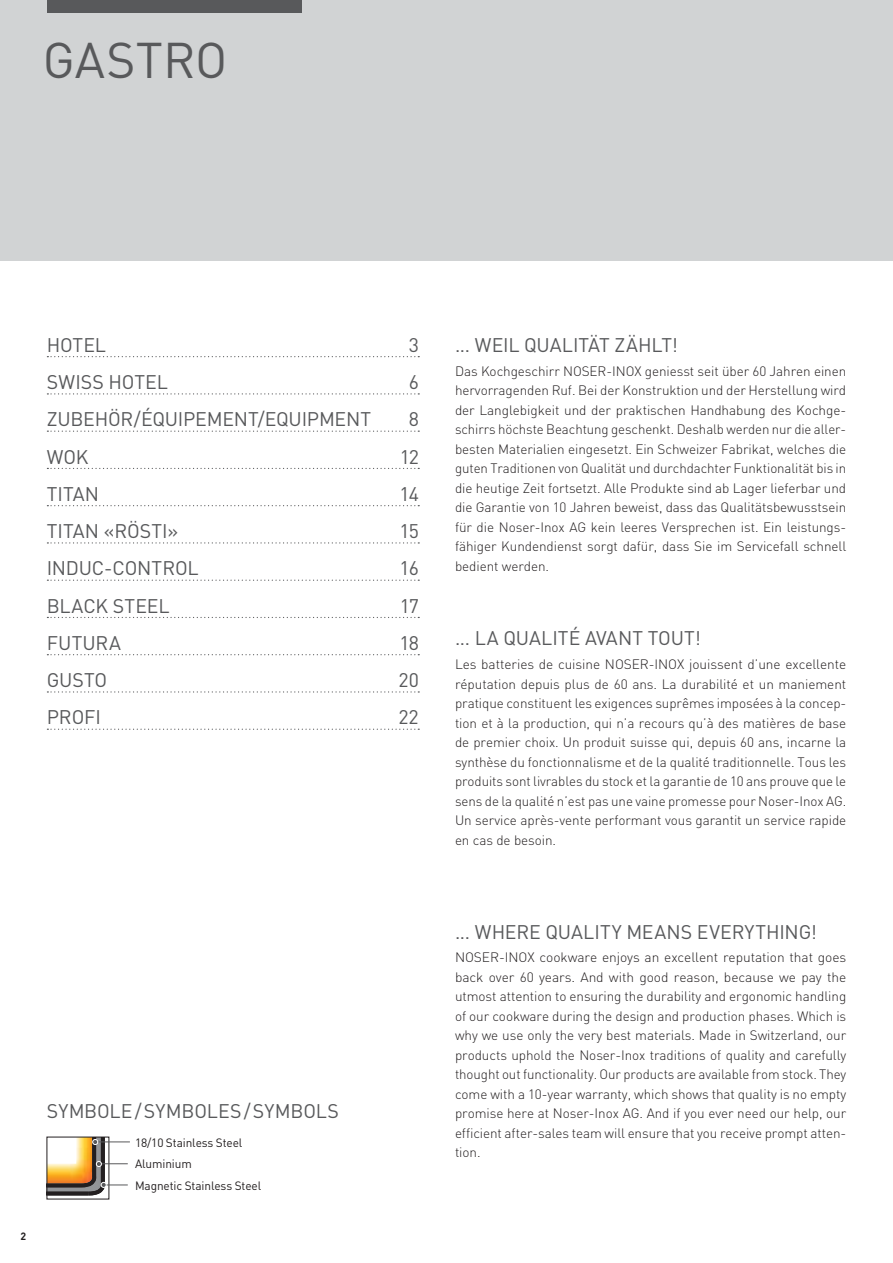
<style>
.page{position:relative;width:893px;height:1263px;background:#fff}
.page>*{position:absolute;margin:0;border:0;box-sizing:border-box;transform-origin:0 0}
.t1{font:49.5px "DIN";color:#58595b}
.t2{font:19.5px "DIN";letter-spacing:-.005em;color:#58595b}
.t3{font:300 13.5px/19.5px "DIN";letter-spacing:-.005em;color:#231f20;text-align:justify}
.t4{font:12px "DIN";letter-spacing:-.01em;color:#231f20}
.t5{font:700 10.5px "DIN";color:#231f20}
</style>
<div class="page">
<div style="left:0;top:0;width:893px;height:260px;background:#d1d3d4"></div>
<div style="left:47px;top:0;width:255px;height:13px;background:#58595b"></div>
<svg style="left:47px;top:356px;width:372px;height:1px"></svg>
<svg style="left:47px;top:393px;width:372px;height:1px"></svg>
<svg style="left:47px;top:431px;width:372px;height:1px"></svg>
<svg style="left:47px;top:468px;width:372px;height:1px"></svg>
<svg style="left:47px;top:505px;width:372px;height:1px"></svg>
<svg style="left:47px;top:542px;width:372px;height:1px"></svg>
<svg style="left:47px;top:580px;width:372px;height:1px"></svg>
<svg style="left:47px;top:617px;width:372px;height:1px"></svg>
<svg style="left:47px;top:654px;width:372px;height:1px"></svg>
<svg style="left:47px;top:691px;width:372px;height:1px"></svg>
<svg style="left:47px;top:729px;width:372px;height:1px"></svg>
<hr style="left:95px;top:1142px;width:35px;height:1px;background:#58595b">
<svg style="left:47px;top:1137px;width:81px;height:59px"></svg>
<h1 class="t1" style="left:43px;top:42px;width:186px">GASTRO</h1>
<h2 class="t2" style="left:47px;top:338px;width:61px">HOTEL</h2>
<h2 class="t2" style="left:409px;top:338px;width:12px">3</h2>
<h2 class="t2" style="left:47px;top:375px;width:123px">SWISS HOTEL</h2>
<h2 class="t2" style="left:409px;top:375px;width:12px">6</h2>
<h2 class="t2" style="left:47px;top:412px;width:326px">ZUBEHÖR/ÉQUIPEMENT/EQUIPMENT</h2>
<h2 class="t2" style="left:409px;top:412px;width:12px">8</h2>
<h2 class="t2" style="left:47px;top:450px;width:43px">WOK</h2>
<h2 class="t2" style="left:400px;top:450px;width:21px">12</h2>
<h2 class="t2" style="left:47px;top:487px;width:54px">TITAN</h2>
<h2 class="t2" style="left:399px;top:487px;width:21px">14</h2>
<h2 class="t2" style="left:47px;top:524px;width:133px">TITAN «RÖSTI»</h2>
<h2 class="t2" style="left:400px;top:524px;width:21px">15</h2>
<h2 class="t2" style="left:47px;top:561px;width:153px">INDUC-CONTROL</h2>
<h2 class="t2" style="left:400px;top:561px;width:21px">16</h2>
<h2 class="t2" style="left:47px;top:599px;width:124px">BLACK STEEL</h2>
<h2 class="t2" style="left:400px;top:599px;width:21px">17</h2>
<h2 class="t2" style="left:47px;top:636px;width:76px">FUTURA</h2>
<h2 class="t2" style="left:399px;top:636px;width:21px">18</h2>
<h2 class="t2" style="left:47px;top:673px;width:62px">GUSTO</h2>
<h2 class="t2" style="left:398px;top:673px;width:22px">20</h2>
<h2 class="t2" style="left:47px;top:710px;width:56px">PROFI</h2>
<h2 class="t2" style="left:398px;top:710px;width:22px">22</h2>
<p class="t5" style="left:21px;top:1232px;width:7px">2</p>
<h2 class="t2" style="left:47px;top:1104px;width:294px">SYMBOLE / SYMBOLES / SYMBOLS</h2>
<p class="t4" style="left:135px;top:1138px;width:109px">18/10 Stainless Steel</p>
<p class="t4" style="left:135px;top:1181px;width:128px">Magnetic Stainless Steel</p>
<p class="t4" style="left:135px;top:1160px;width:58px">Aluminium</p>
<h2 class="t2" style="left:455px;top:338px;width:224px">... WEIL QUALITÄT ZÄHLT!</h2>
<p class="t3" style="left:455px;top:363px;width:393px">Das Kochgeschirr NOSER-INOX geniesst seit über 60 Jahren einen her vor ra gen den Ruf. Bei der Konstruktion und der Her stel lung wird der Langlebigkeit und der prak ti schen Handhabung des Kochge&shy;schirrs höch ste Beachtung geschenkt. Deshalb wer den nur die aller&shy;besten Materialien ein ge setzt. Ein Schweizer Fabrikat, welches die guten Traditionen von Qualität und durch dach ter Funktionalität bis in die heutige Zeit fort setzt. Alle Produkte sind ab Lager lieferbar und die Garantie von 10 Jahren beweist, dass das Qualitätsbewusstsein für die Noser-Inox AG kein leeres Versprechen ist. Ein leistungs&shy;fähiger Kundendienst sorgt dafür, dass Sie im Servicefall schnell bedient werden.</p>
<h2 class="t2" style="left:455px;top:631px;width:247px">... LA QUALITÉ AVANT TOUT!</h2>
<p class="t3" style="left:455px;top:656px;width:393px">Les batteries de cuisine NOSER-INOX jouissent d’une excellente réputation depuis plus de 60 ans. La durabilité et un maniement pratique constituent les exigences suprêmes imposées à la concep&shy;tion et à la production, qui n’a recours qu’à des matières de base de premier choix. Un produit suisse qui, depuis 60 ans, incarne la synthèse du fonctionnalisme et de la qualité traditionnelle. Tous les produits sont livrables du stock et la garantie de 10 ans prouve que le sens de la qualité n’est pas une vaine promesse pour Noser-Inox AG.<br>Un service après-vente performant vous garantit un service rapide en cas de besoin.</p>
<h2 class="t2" style="left:455px;top:925px;width:363px">... WHERE QUALITY MEANS EVERYTHING!</h2>
<p class="t3" style="left:455px;top:949px;width:393px">NOSER-INOX cookware enjoys an excellent reputation that goes back over 60 years. And with good reason, because we pay the utmost attention to ensuring the durability and ergonomic handling of our cookware during the design and production phases. Which is why we use only the very best materials. Made in Switzerland, our products uphold the Noser-Inox traditions of quality and carefully thought out functionality. Our products are available from stock. They come with a 10-year warranty, which shows that quality is no empty promise here at Noser-Inox AG. And if you ever need our help, our efficient after-sales team will ensure that you receive prompt atten&shy;tion.</p>
</div>
